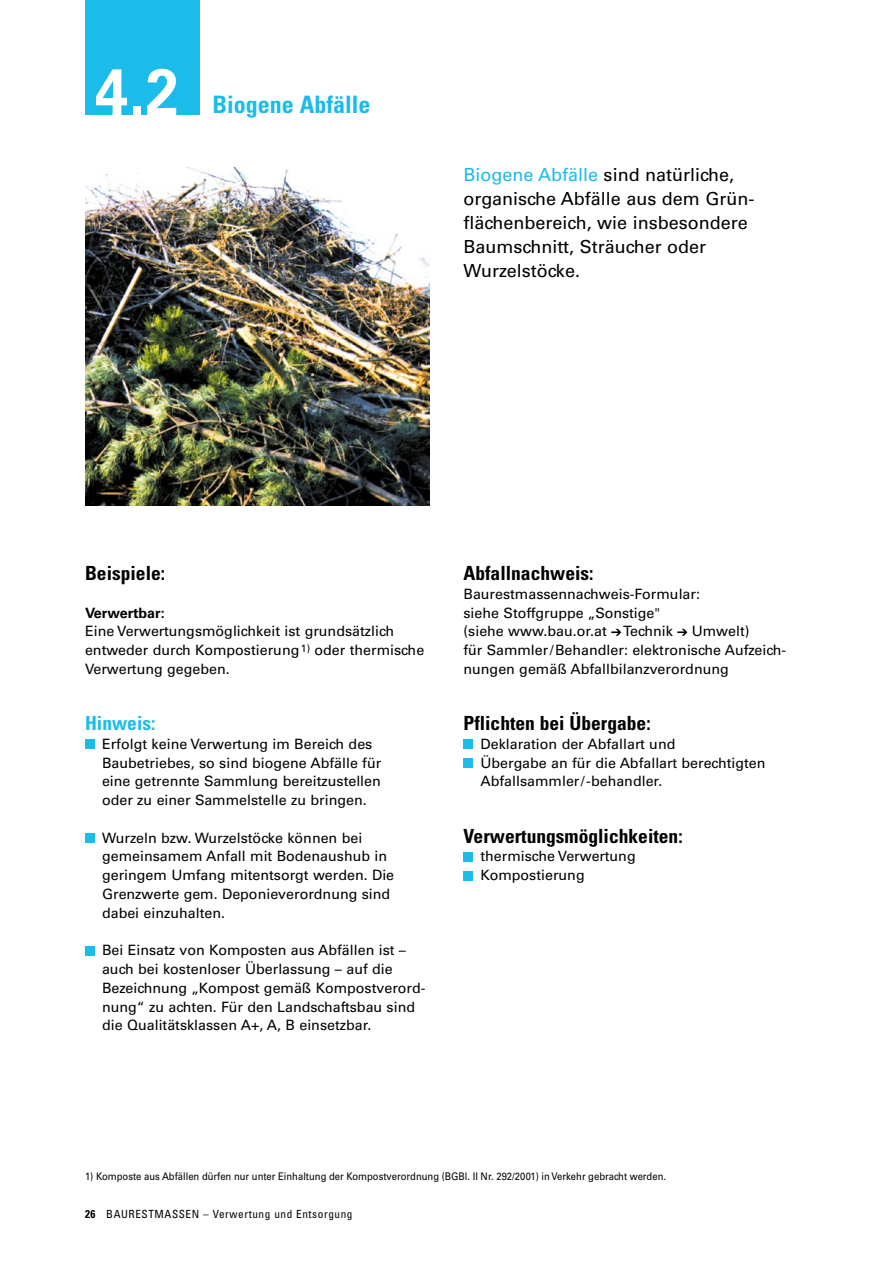
<style>
.page{position:relative;width:893px;height:1263px;background:#fff}
.page>*{position:absolute;margin:0;border:0;box-sizing:border-box;transform-origin:0 0}
.t1{font:700 65.85px "Univers";color:#fff;scale:.9 1}
.Head_groß_grau{font:700 condensed 24px "Univers";color:#1bbbea}
.Zwischentitel{font:700 condensed 19.5px "Univers";color:#000}
.Zwischentitel-2{font:700 condensed 19.5px "Univers";color:#1bbbea}
.VORSP{font:18px/24px "Univers";color:#000}
.BODY{font:14.25px/18.8px "Univers";color:#000}
.BODY-2{font:700 14.25px "Univers";color:#000}
.t2{font:condensed 11.25px "Univers";letter-spacing:.05em;color:#000}
.Fußnote_Text{font:10.5px "Univers";color:#000;scale:.9 1}
.s1{color:#1bbbea}
.s2{font-weight:700}
</style>
<div class="page">
<div style="left:85px;top:0;width:115px;height:115px;background:#1bbbea"></div>
<img style="left:85px;top:168px;width:344px;height:337px">
<div style="left:85px;top:740px;width:9px;height:9px;background:#1bbbea"></div>
<div style="left:85px;top:834px;width:9px;height:9px;background:#1bbbea"></div>
<div style="left:85px;top:946px;width:9px;height:9px;background:#1bbbea"></div>
<svg style="left:611px;top:629px;width:10px;height:7px"></svg>
<svg style="left:677px;top:629px;width:10px;height:7px"></svg>
<div style="left:463px;top:740px;width:10px;height:9px;background:#1bbbea"></div>
<div style="left:463px;top:759px;width:10px;height:9px;background:#1bbbea"></div>
<div style="left:463px;top:852px;width:10px;height:9px;background:#1bbbea"></div>
<div style="left:463px;top:871px;width:10px;height:9px;background:#1bbbea"></div>
<p class="t1" style="left:95px;top:54px;width:94px">4.2</p>
<p class="Head_groß_grau" style="left:213px;top:90px;width:159px">Biogene Abfälle</p>
<p class="VORSP" style="left:463px;top:163px;width:292px"><span class="s1">Biogene Abfälle</span> sind natürliche, organische Abfälle aus dem Grün&shy;flächenbereich, wie insbesondere<br>Baumschnitt, Sträucher oder<br>Wurzelstöcke.</p>
<p class="Zwischentitel" style="left:85px;top:561px;width:82px">Beispiele:</p>
<p class="BODY-2" style="left:85px;top:604px;width:81px">Verwertbar:</p>
<p class="BODY" style="left:85px;top:622px;width:341px">Eine Verwertungsmöglichkeit ist grundsätzlich entweder durch Kompostierung<sup>1)</sup> oder thermische<br>Verwertung gegeben.</p>
<p class="Zwischentitel-2" style="left:85px;top:711px;width:72px">Hinweis:</p>
<p class="BODY" style="left:102px;top:735px;width:281px">Erfolgt keine Verwertung im Bereich des Baubetriebes, so sind biogene Abfälle für eine getrennte Sammlung bereitzustellen oder zu einer Sammelstelle zu bringen.</p>
<p class="BODY" style="left:102px;top:828px;width:294px">Wurzeln bzw. Wurzelstöcke können bei gemeinsamem Anfall mit Bodenaushub in geringem Umfang mitentsorgt werden. Die Grenzwerte gem. Deponieverordnung sind dabei einzuhalten.</p>
<p class="BODY" style="left:102px;top:941px;width:325px">Bei Einsatz von Komposten aus Abfällen ist – auch bei kostenloser Überlassung – auf die Bezeichnung „Kompost gemäß Kompostverord&shy;nung“ zu achten. Für den Landschaftsbau sind die Qualitätsklassen A+, A, B einsetzbar.</p>
<p class="Zwischentitel" style="left:463px;top:561px;width:132px">Abfallnachweis:</p>
<p class="BODY" style="left:463px;top:585px;width:238px">Baurestmassennachweis-Formular: siehe Stoffgruppe „Sonstige" (siehe www.bau.or.at Technik</p>
<p class="BODY" style="left:692px;top:622px;width:59px">Umwelt)</p>
<p class="BODY" style="left:463px;top:641px;width:324px">für Sammler/Behandler: elektronische Aufzeich&shy;nungen gemäß Abfallbilanzverordnung</p>
<p class="Zwischentitel" style="left:463px;top:711px;width:189px">Pflichten bei Übergabe:</p>
<p class="BODY" style="left:480px;top:735px;width:196px">Deklaration der Abfallart und</p>
<p class="BODY" style="left:480px;top:753px;width:286px">Übergabe an für die Abfallart berechtigten<br>Abfallsammler/-behandler.</p>
<p class="Zwischentitel" style="left:463px;top:824px;width:221px">Verwertungsmöglichkeiten:</p>
<p class="BODY" style="left:480px;top:847px;width:157px">thermische Verwertung</p>
<p class="BODY" style="left:480px;top:866px;width:106px">Kompostierung</p>
<p class="Fußnote_Text" style="left:85px;top:1170px;width:647px">1) Komposte aus Abfällen dürfen nur unter Einhaltung der Kompostverordnung (BGBl. II Nr. 292/2001) in Verkehr gebracht werden.</p>
<p class="t2" style="left:85px;top:1207px;width:269px"><span class="s2">26</span> BAURESTMASSEN – Verwertung und Entsorgung</p>
</div>
